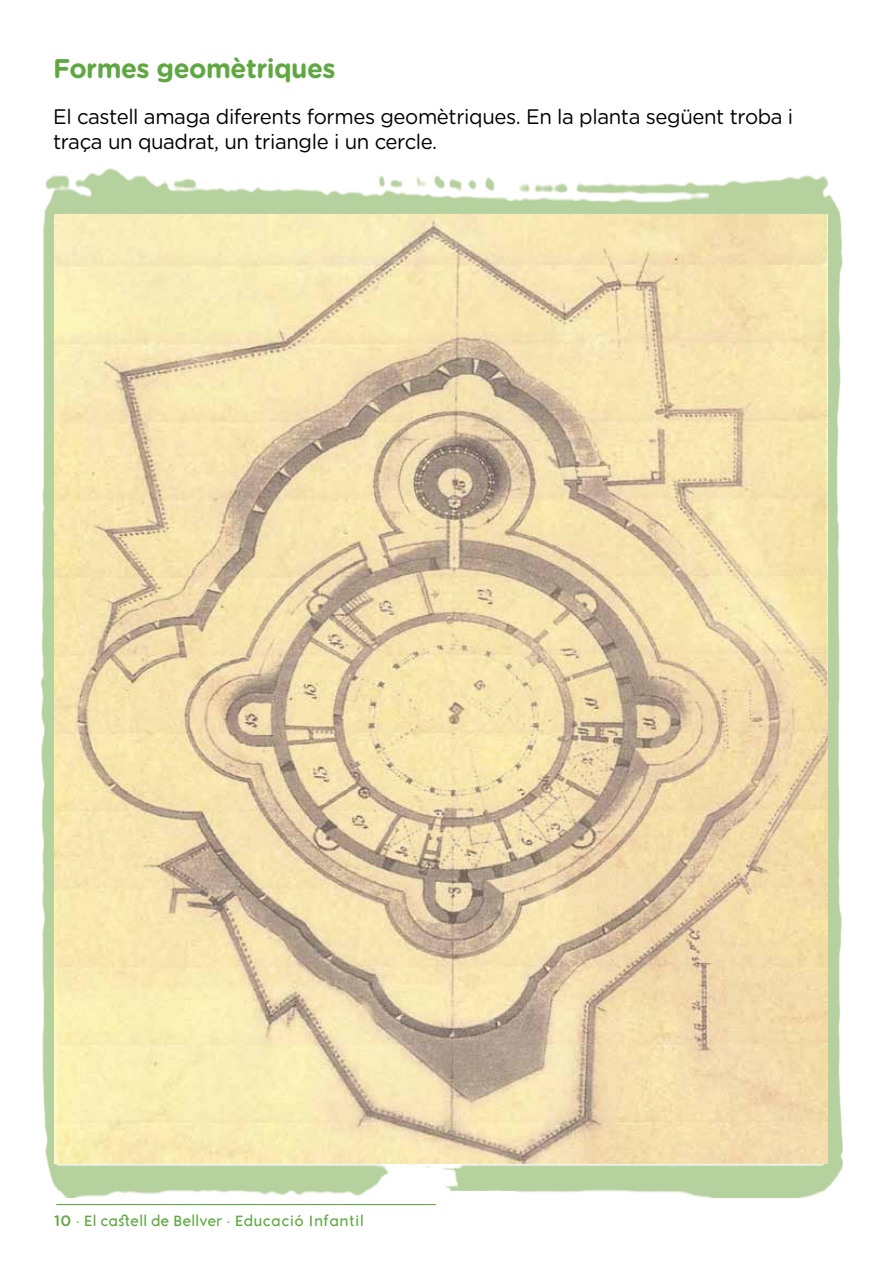
<style>
.page{position:relative;width:893px;height:1263px;background:#fff}
.page>*{position:absolute;margin:0;border:0;box-sizing:border-box;transform-origin:0 0}
.t1{font:700 27px "Gotham Rounded";letter-spacing:-.02em;color:#5fa841}
.t2{font:21px/25.2px "Gotham Rounded";letter-spacing:-.02em;color:#000}
.t3{font:15px "Aron Grotesque";letter-spacing:.03em;color:#5fa841}
.s1{font-family:"Gotham Rounded";font-weight:500}
</style>
<div class="page">
<hr style="left:56px;top:1204px;width:380px;height:1px;background:#5fa841">
<img style="left:40px;top:168px;width:803px;height:1029px">
<img style="left:54px;top:215px;width:773px;height:948px">
<p class="t1" style="left:53px;top:48px;width:284px">Formes geomètriques</p>
<p class="t2" style="left:53px;top:103px;width:742px">El castell amaga diferents formes geomètriques. En la planta següent troba i traça un quadrat, un triangle i un cercle.</p>
<p class="t3" style="left:54px;top:1212px;width:311px"><span class="s1">10</span> · El castell de Bellver · Educació Infantil</p>
</div>
